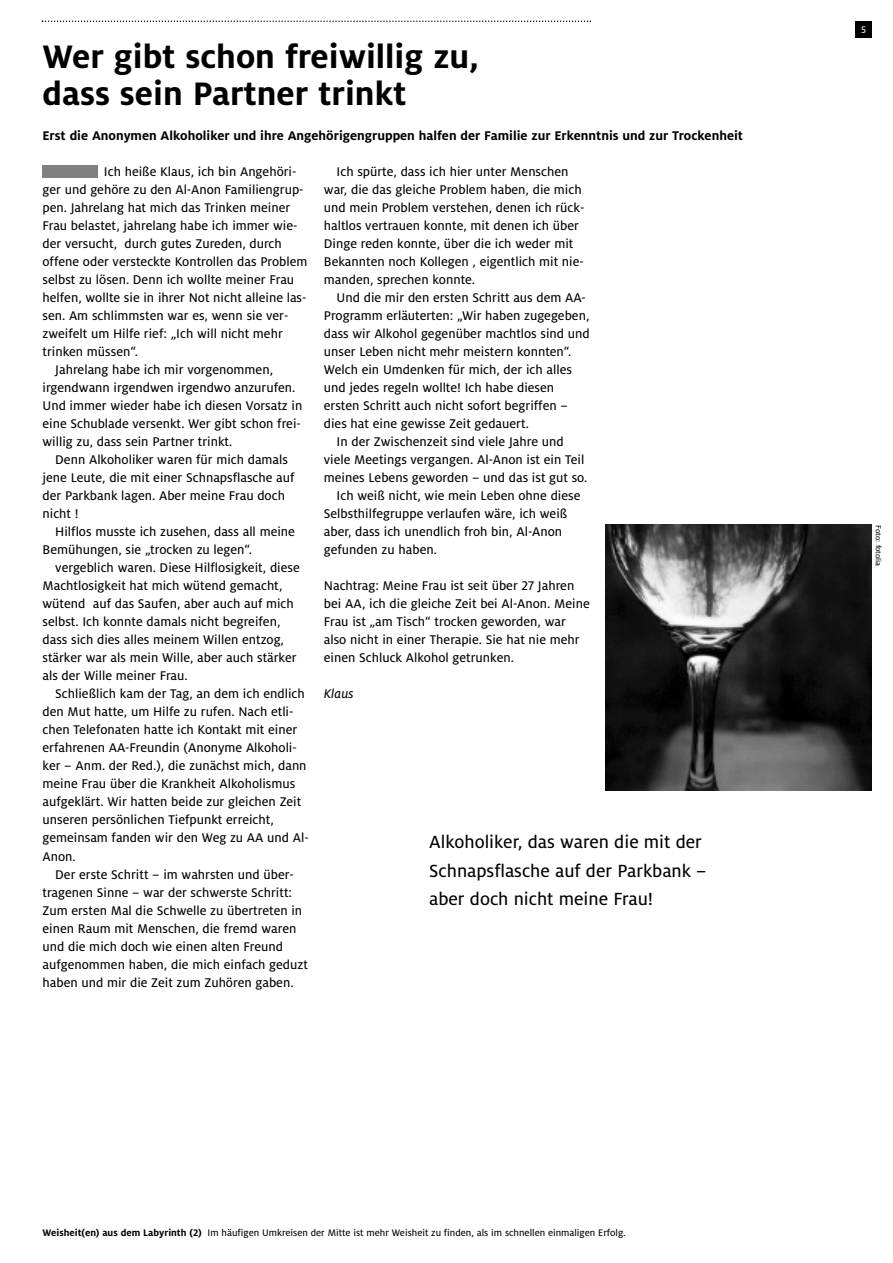
<style>
.page{position:relative;width:893px;height:1263px;background:#fff}
.page>*{position:absolute;margin:0;border:0;box-sizing:border-box;transform-origin:0 0}
.t1{font:700 36px/37.5px "Milo LF";color:#000}
.t2{font:19.5px/28.5px "Milo TF Text";color:#000}
.t3{font:13.95px/18px "Milo LF Text";color:#000}
.t4{font:700 13.95px "Milo LF";color:#000}
.t5{font:italic 13.95px "Milo LF Text";color:#000}
.t6{font:10.5px "Milo LF Text";color:#000}
.t7{font:10.5px "Milo LF Text";color:#fff}
.t8{font:8.25px "Milo LF Text";color:#000}
.s1{font-family:"Milo LF";font-weight:700}
</style>
<div class="page">
<div style="left:855px;top:21px;width:17px;height:17px;background:#000"></div>
<svg style="left:42px;top:21px;width:549px;height:1px"></svg>
<div style="left:43px;top:165px;width:55px;height:13px;background:#808080"></div>
<img style="left:605px;top:524px;width:267px;height:267px">
<h1 class="t1" style="left:43px;top:40px;width:438px">Wer gibt schon freiwillig zu, dass sein Partner trinkt</h1>
<p class="t4" style="left:43px;top:131px;width:702px">Erst die Anonymen Alkoholiker und ihre Angehörigengruppen halfen der Familie zur Erkenntnis und zur Trockenheit</p>
<p class="t3" style="left:104px;top:164px;width:194px">Ich heiße Klaus, ich bin Angehöri-</p>
<p class="t3" style="left:43px;top:182px;width:263px">ger und gehöre zu den Al-Anon Familiengrup-</p>
<p class="t3" style="left:43px;top:200px;width:249px">pen. Jahrelang hat mich das Trinken meiner</p>
<p class="t3" style="left:43px;top:218px;width:257px">Frau belastet, jahrelang habe ich immer wie-</p>
<p class="t3" style="left:43px;top:236px;width:241px">der versucht, durch gutes Zureden, durch</p>
<p class="t3" style="left:43px;top:254px;width:267px">offene oder versteckte Kontrollen das Problem</p>
<p class="t3" style="left:43px;top:272px;width:253px">selbst zu lösen. Denn ich wollte meiner Frau</p>
<p class="t3" style="left:43px;top:290px;width:266px">helfen, wollte sie in ihrer Not nicht alleine las-</p>
<p class="t3" style="left:43px;top:308px;width:247px">sen. Am schlimmsten war es, wenn sie ver-</p>
<p class="t3" style="left:43px;top:326px;width:242px">zweifelt um Hilfe rief: „Ich will nicht mehr</p>
<p class="t3" style="left:43px;top:344px;width:97px">trinken müssen“.</p>
<p class="t3" style="left:55px;top:362px;width:219px">Jahrelang habe ich mir vorgenommen,</p>
<p class="t3" style="left:43px;top:380px;width:254px">irgendwann irgendwen irgendwo anzurufen.</p>
<p class="t3" style="left:43px;top:398px;width:261px">Und immer wieder habe ich diesen Vorsatz in</p>
<p class="t3" style="left:43px;top:416px;width:260px">eine Schublade versenkt. Wer gibt schon frei-</p>
<p class="t3" style="left:43px;top:434px;width:191px">willig zu, dass sein Partner trinkt.</p>
<p class="t3" style="left:55px;top:452px;width:234px">Denn Alkoholiker waren für mich damals</p>
<p class="t3" style="left:43px;top:470px;width:253px">jene Leute, die mit einer Schnapsflasche auf</p>
<p class="t3" style="left:43px;top:488px;width:244px">der Parkbank lagen. Aber meine Frau doch</p>
<p class="t3" style="left:43px;top:506px;width:38px">nicht !</p>
<p class="t3" style="left:55px;top:524px;width:241px">Hilflos musste ich zusehen, dass all meine</p>
<p class="t3" style="left:43px;top:542px;width:211px">Bemühungen, sie „trocken zu legen“.</p>
<p class="t3" style="left:55px;top:560px;width:246px">vergeblich waren. Diese Hilflosigkeit, diese</p>
<p class="t3" style="left:43px;top:578px;width:241px">Machtlosigkeit hat mich wütend gemacht,</p>
<p class="t3" style="left:43px;top:596px;width:253px">wütend auf das Saufen, aber auch auf mich</p>
<p class="t3" style="left:43px;top:614px;width:239px">selbst. Ich konnte damals nicht begreifen,</p>
<p class="t3" style="left:43px;top:632px;width:243px">dass sich dies alles meinem Willen entzog,</p>
<p class="t3" style="left:43px;top:650px;width:256px">stärker war als mein Wille, aber auch stärker</p>
<p class="t3" style="left:43px;top:668px;width:147px">als der Wille meiner Frau.</p>
<p class="t3" style="left:55px;top:686px;width:251px">Schließlich kam der Tag, an dem ich endlich</p>
<p class="t3" style="left:43px;top:704px;width:252px">den Mut hatte, um Hilfe zu rufen. Nach etli-</p>
<p class="t3" style="left:43px;top:722px;width:256px">chen Telefonaten hatte ich Kontakt mit einer</p>
<p class="t3" style="left:43px;top:740px;width:256px">erfahrenen AA-Freundin (Anonyme Alkoholi-</p>
<p class="t3" style="left:43px;top:758px;width:266px">ker – Anm. der Red.), die zunächst mich, dann</p>
<p class="t3" style="left:43px;top:776px;width:254px">meine Frau über die Krankheit Alkoholismus</p>
<p class="t3" style="left:43px;top:794px;width:260px">aufgeklärt. Wir hatten beide zur gleichen Zeit</p>
<p class="t3" style="left:43px;top:812px;width:233px">unseren persönlichen Tiefpunkt erreicht,</p>
<p class="t3" style="left:43px;top:830px;width:268px">gemeinsam fanden wir den Weg zu AA und Al-</p>
<p class="t3" style="left:43px;top:848px;width:35px">Anon.</p>
<p class="t3" style="left:55px;top:866px;width:240px">Der erste Schritt – im wahrsten und über-</p>
<p class="t3" style="left:43px;top:884px;width:251px">tragenen Sinne – war der schwerste Schritt:</p>
<p class="t3" style="left:43px;top:902px;width:261px">Zum ersten Mal die Schwelle zu übertreten in</p>
<p class="t3" style="left:43px;top:920px;width:255px">einen Raum mit Menschen, die fremd waren</p>
<p class="t3" style="left:43px;top:938px;width:242px">und die mich doch wie einen alten Freund</p>
<p class="t3" style="left:43px;top:956px;width:267px">aufgenommen haben, die mich einfach geduzt</p>
<p class="t3" style="left:43px;top:974px;width:253px">haben und mir die Zeit zum Zuhören gaben.</p>
<p class="t3" style="left:324px;top:164px;width:262px;text-indent:13px">Ich spürte, dass ich hier unter Menschen war, die das gleiche Problem haben, die mich und mein Problem verstehen, denen ich rück&shy;haltlos vertrauen konnte, mit denen ich über Dinge reden konnte, über die ich weder mit Bekannten noch Kollegen , eigentlich mit nie&shy;manden, sprechen konnte.</p>
<p class="t3" style="left:337px;top:290px;width:251px">Und die mir den ersten Schritt aus dem AA-</p>
<p class="t3" style="left:324px;top:308px;width:267px">Programm erläuterten: „Wir haben zugegeben,</p>
<p class="t3" style="left:324px;top:326px;width:267px">dass wir Alkohol gegenüber machtlos sind und</p>
<p class="t3" style="left:324px;top:344px;width:249px">unser Leben nicht mehr meistern konnten“.</p>
<p class="t3" style="left:324px;top:362px;width:250px">Welch ein Umdenken für mich, der ich alles</p>
<p class="t3" style="left:324px;top:380px;width:232px">und jedes regeln wollte! Ich habe diesen</p>
<p class="t3" style="left:324px;top:398px;width:245px">ersten Schritt auch nicht sofort begriffen –</p>
<p class="t3" style="left:324px;top:416px;width:207px">dies hat eine gewisse Zeit gedauert.</p>
<p class="t3" style="left:337px;top:434px;width:229px">In der Zwischenzeit sind viele Jahre und</p>
<p class="t3" style="left:324px;top:452px;width:262px">viele Meetings vergangen. Al-Anon ist ein Teil</p>
<p class="t3" style="left:324px;top:470px;width:265px">meines Lebens geworden – und das ist gut so.</p>
<p class="t3" style="left:337px;top:488px;width:245px">Ich weiß nicht, wie mein Leben ohne diese</p>
<p class="t3" style="left:324px;top:506px;width:245px">Selbsthilfegruppe verlaufen wäre, ich weiß</p>
<p class="t3" style="left:324px;top:524px;width:240px">aber, dass ich unendlich froh bin, Al-Anon</p>
<p class="t3" style="left:324px;top:542px;width:115px">gefunden zu haben.</p>
<p class="t3" style="left:324px;top:578px;width:267px">Nachtrag: Meine Frau ist seit über 27 Jahren bei AA, ich die gleiche Zeit bei Al-Anon. Meine Frau ist „am Tisch“ trocken geworden, war also nicht in einer Therapie. Sie hat nie mehr einen Schluck Alkohol getrunken.</p>
<p class="t5" style="left:324px;top:689px;width:31px">Klaus</p>
<h2 class="t2" style="left:429px;top:829px;width:279px">Alkoholiker, das waren die mit der<br>Schnapsflasche auf der Parkbank – aber doch nicht meine Frau!</h2>
<p class="t6" style="left:43px;top:1228px;width:585px"><span class="s1">Weisheit(en) aus dem Labyrinth (2)</span> Im häufigen Umkreisen der Mitte ist mehr Weisheit zu finden, als im schnellen einmaligen Erfolg.</p>
<p class="t7" style="left:861px;top:25px;width:6px">5</p>
<p class="t8" style="left:881px;top:525px;width:42px;rotate:90deg">Foto: fotolia</p>
</div>
